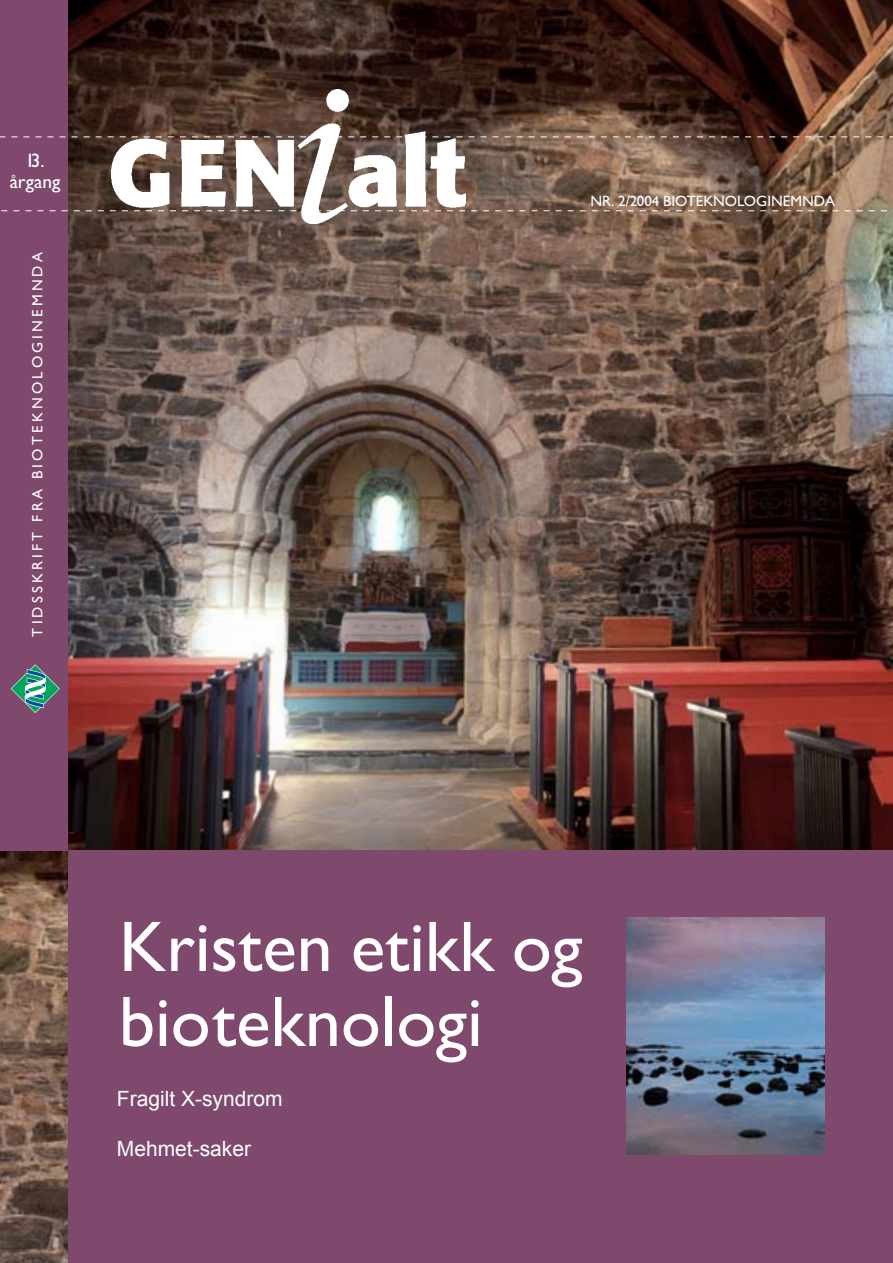
<style>
.page{position:relative;width:893px;height:1263px;background:#fff}
.page>*{position:absolute;margin:0;border:0;box-sizing:border-box;transform-origin:0 0}
.t1{font:500 72px/75px "Garrison Sans";color:#fff}
.t2{font:21px "Arial";color:#fff}
.t3{font:500 19.5px/21px "Garrison Sans";color:#fff;text-align:center}
.t4{font:500 15px "Garrison Sans";letter-spacing:.21em;color:#fff}
.t5{font:500 15px "Garrison Sans";color:#fff}
</style>
<div class="page">
<img style="left:68px;top:0;width:825px;height:850px">
<img style="left:0;top:832px;width:85px;height:431px">
<div style="left:68px;top:850px;width:825px;height:413px;background:#7f496e"></div>
<div style="left:0;top:0;width:68px;height:850px;background:#7f496e"></div>
<svg style="left:1px;top:210px;width:892px;height:1px"></svg>
<svg style="left:0;top:137px;width:893px;height:1px"></svg>
<img style="left:111px;top:90px;width:354px;height:134px">
<svg style="left:11px;top:664px;width:49px;height:49px"></svg>
<img style="left:626px;top:917px;width:199px;height:238px">
<h3 class="t3" style="left:10px;top:150px;width:52px">13. årgang</h3>
<p class="t4" style="left:29px;top:637px;width:386px;rotate:-90deg">TIDSSKRIFT FRA BIOTEKNOLOGINEMNDA</p>
<p class="t5" style="left:590px;top:192px;width:246px">NR. 2/2004 BIOTEKNOLOGINEMNDA</p>
<h1 class="t1" style="left:119px;top:909px;width:465px">Kristen etikk og bioteknologi</h1>
<h2 class="t2" style="left:117px;top:1084px;width:167px">Fragilt X-syndrom</h2>
<h2 class="t2" style="left:117px;top:1135px;width:136px">Mehmet-saker</h2>
</div>
